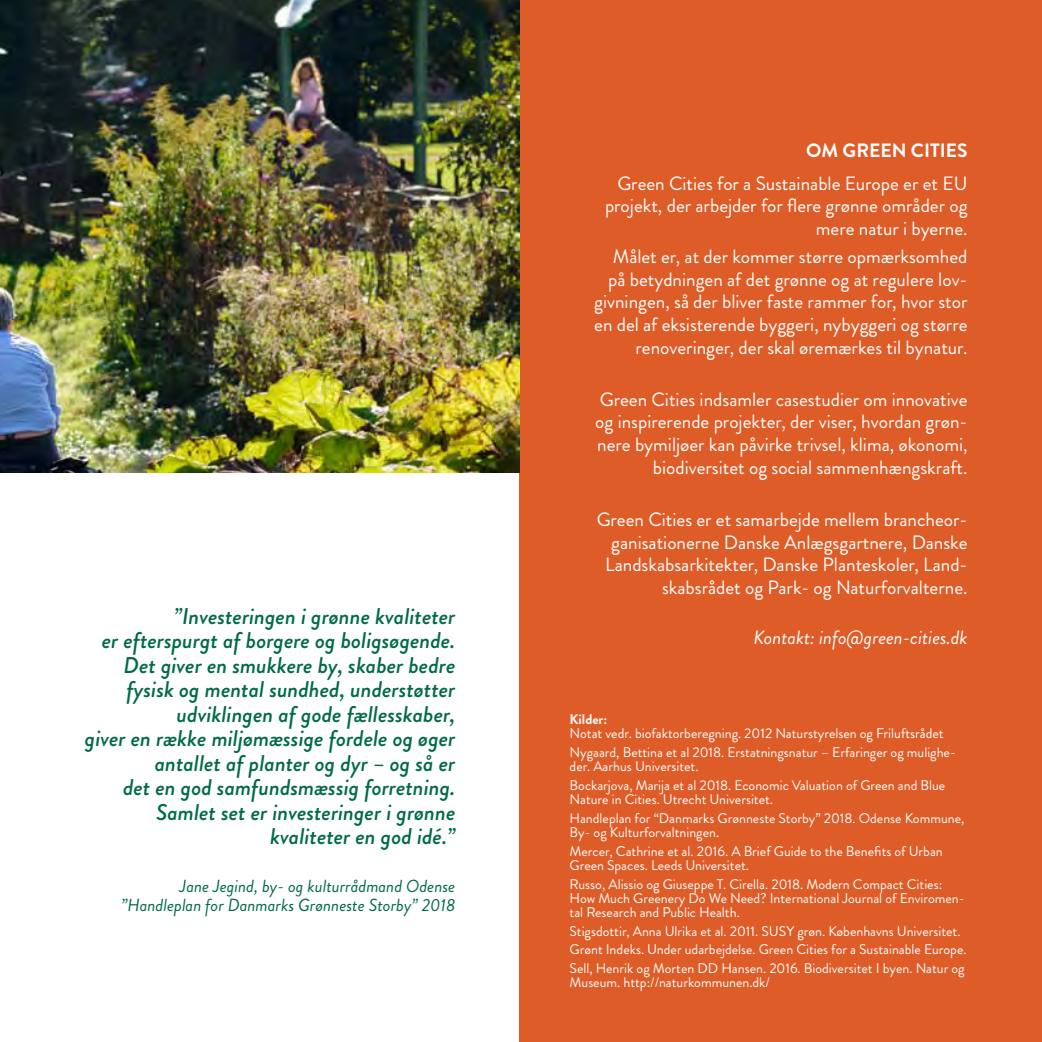
<style>
.page{position:relative;width:1042px;height:1042px;background:#fff}
.page>*{position:absolute;margin:0;border:0;box-sizing:border-box;transform-origin:0 0}
.t1{font:italic 500 22.75px/24.5px "Brandon Grotesque";color:#006b45;text-align:right}
.t2{font:19.25px/22.8px "Brandon Grotesque";color:#fff;text-align:right}
.t3{font:italic 19.25px "Brandon Grotesque";color:#fff}
.t4{font:700 19.25px "Brandon Grotesque";color:#fff}
.t5{font:italic 17.5px/19.2px "Brandon Grotesque";color:#006b45;text-align:right}
.t6{font:14px/18.9px "Brandon Grotesque";color:#fff}
.t7{font:700 14px "Brandon Grotesque";color:#fff}
</style>
<div class="page">
<div style="left:520px;top:0;width:522px;height:1042px;background:#de5c27"></div>
<img style="left:0;top:0;width:520px;height:473px">
<p class="t1" style="left:85px;top:604px;width:372px">”Investeringen i grønne kvaliteter<br>er efterspurgt af borgere og boligsøgende.<br>Det giver en smukkere by, skaber bedre fysisk og mental sundhed, understøtter udviklingen af gode fællesskaber,<br>giver en række miljømæssige fordele og øger antallet af planter og dyr – og så er<br>det en god samfundsmæssig forretning.<br>Samlet set er investeringer i grønne kvaliteter en god idé.”</p>
<p class="t5" style="left:121px;top:876px;width:336px">Jane Jegind, by- og kulturrådmand Odense ”Handleplan for Danmarks Grønneste Storby” 2018</p>
<h2 class="t4" style="left:806px;top:137px;width:163px">OM GREEN CITIES</h2>
<h2 class="t2" style="left:605px;top:172px;width:364px">Green Cities for a Sustainable Europe er et EU projekt, der arbejder for flere grønne områder og mere natur i byerne.</h2>
<p class="t2" style="left:594px;top:245px;width:375px">Målet er, at der kommer større opmærksomhed på betydningen af det grønne og at regulere lov&shy;givningen, så der bliver faste rammer for, hvor stor en del af eksisterende byggeri, nybyggeri og større renoveringer, der skal øremærkes til bynatur.</p>
<h2 class="t2" style="left:595px;top:388px;width:374px">Green Cities indsamler casestudier om innovative og inspirerende projekter, der viser, hvordan grøn&shy;nere bymiljøer kan påvirke trivsel, klima, økonomi, biodiversitet og social sammenhængskraft.</h2>
<h2 class="t2" style="left:597px;top:508px;width:372px">Green Cities er et samarbejde mellem brancheor&shy;ganisationerne Danske Anlægsgartnere, Danske Landskabsarkitekter, Danske Planteskoler, Land&shy;skabsrådet og Park- og Naturforvalterne.</h2>
<h2 class="t3" style="left:753px;top:624px;width:215px">Kontakt: info@green-cities.dk</h2>
<p class="t7" style="left:569px;top:709px;width:39px">Kilder:</p>
<p class="t6" style="left:569px;top:724px;width:388px">Notat vedr. biofaktorberegning. 2012 Naturstyrelsen og Friluftsrådet<br>Nygaard, Bettina et al 2018. Erstatningsnatur – Erfaringer og mulighe-</p>
<p class="t6" style="left:569px;top:756px;width:377px">der. Aarhus Universitet.<br>Bockarjova, Marija et al 2018. Economic Valuation of Green and Blue</p>
<p class="t6" style="left:569px;top:789px;width:396px">Nature in Cities. Utrecht Universitet.<br>Handleplan for “Danmarks Grønneste Storby” 2018. Odense Kommune,</p>
<p class="t6" style="left:569px;top:822px;width:375px">By- og Kulturforvaltningen.<br>Mercer, Cathrine et al. 2016. A Brief Guide to the Benefits of Urban</p>
<p class="t6" style="left:569px;top:855px;width:374px">Green Spaces. Leeds Universitet.<br>Russo, Alissio og Giuseppe T. Cirella. 2018. Modern Compact Cities:</p>
<p class="t6" style="left:569px;top:891px;width:396px;line-height:14px">How Much Greenery Do We Need? International Journal of Enviromen&shy;tal Research and Public Health.</p>
<p class="t6" style="left:569px;top:921px;width:398px">Stigsdottir, Anna Ulrika et al. 2011. SUSY grøn. Københavns Universitet.<br>Grønt Indeks. Under udarbejdelse. Green Cities for a Sustainable Europe.<br>Sell, Henrik og Morten DD Hansen. 2016. Biodiversitet I byen. Natur og</p>
<p class="t6" style="left:569px;top:973px;width:202px">Museum. http://naturkommunen.dk/</p>
</div>
